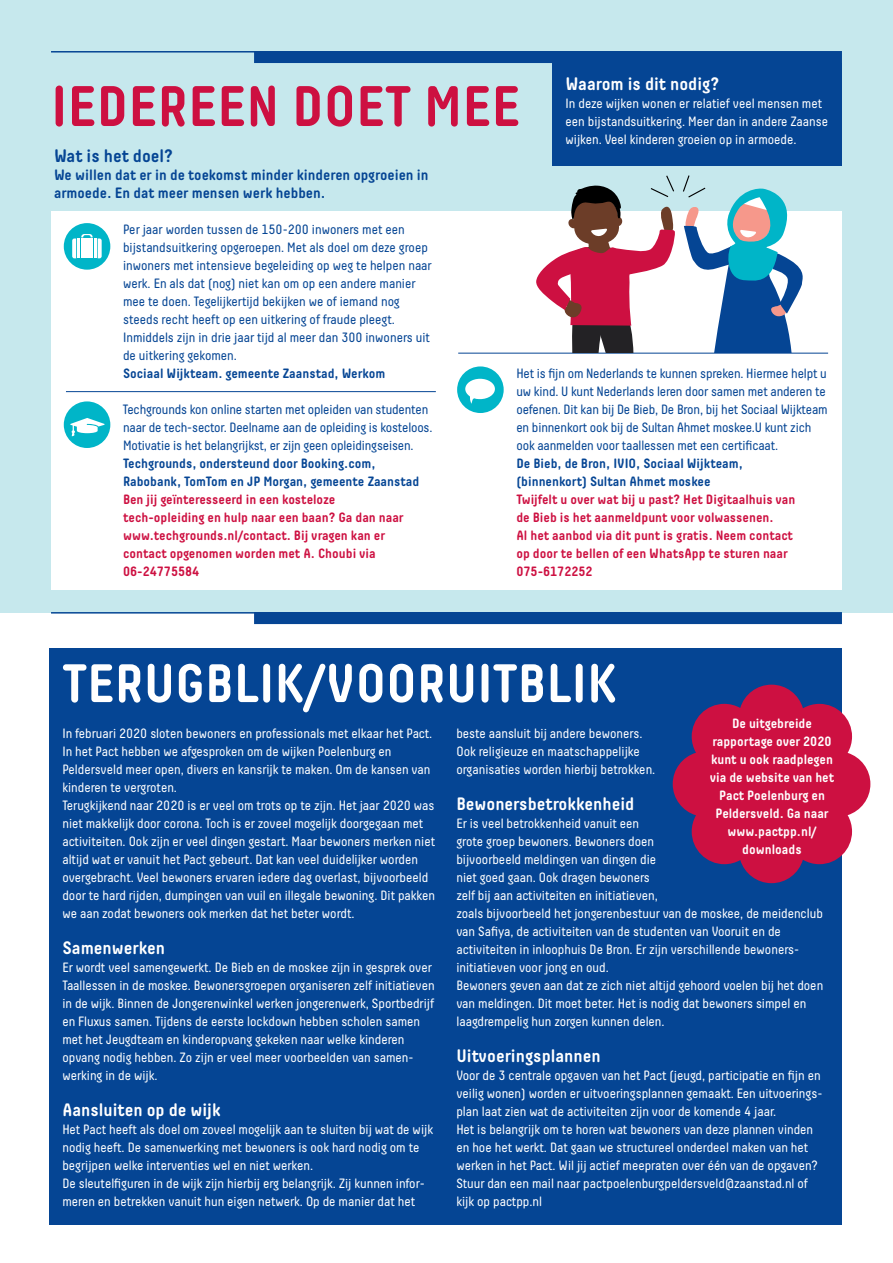
<style>
.page{position:relative;width:893px;height:1263px;background:#fff}
.page>*{position:absolute;margin:0;border:0;box-sizing:border-box;transform-origin:0 0}
.t1{font:700 57px "Decima Round";color:#cd1041}
.t2{font:700 54px "Decima Round";color:#fff}
.t3{font:700 18px "Decima Round";color:#fff}
.t4{font:700 18px "Decima Round";color:#054594}
.t5{font:700 15px/18px "Decima Round";color:#054594}
.t6{font:13.5px/18px "Decima Round";color:#fff}
.t7{font:13.5px/18px "Decima Round";letter-spacing:-.01em;color:#054594}
.t8{font:700 13.5px/18px "Decima Round";color:#cd1041}
.t9{font:700 13.5px/18px "Decima Round";color:#054594}
.t10{font:700 13.5px/18px "Decima Round";color:#fff;text-align:center}
</style>
<div class="page">
<div style="left:0;top:0;width:893px;height:612px;background:#c6e8ed"></div>
<div style="left:50px;top:648px;width:792px;height:576px;background:#054594"></div>
<div style="left:553px;top:63px;width:289px;height:102px;background:#054594"></div>
<div style="left:51px;top:211px;width:791px;height:379px;background:#fff"></div>
<div style="left:64px;top:223px;width:46px;height:47px;background:#00b5c8;border-radius:50%"></div>
<svg style="left:72px;top:234px;width:30px;height:24px"></svg>
<div style="left:64px;top:401px;width:46px;height:47px;background:#00b5c8;border-radius:50%"></div>
<svg style="left:70px;top:418px;width:35px;height:19px"></svg>
<div style="left:457px;top:366px;width:47px;height:47px;background:#00b5c8;border-radius:50%"></div>
<svg style="left:465px;top:379px;width:30px;height:25px"></svg>
<hr style="left:66px;top:391px;width:370px;height:1px;background:#054594">
<hr style="left:458px;top:353px;width:370px;height:1px;background:#054594">
<svg style="left:683px;top:175px;width:124px;height:178px"></svg>
<svg style="left:536px;top:176px;width:139px;height:177px"></svg>
<div style="left:254px;top:51px;width:588px;height:12px;background:#054594"></div>
<hr style="left:51px;top:51px;width:589px;height:2px;background:#054594">
<div style="left:254px;top:612px;width:588px;height:12px;background:#054594"></div>
<hr style="left:51px;top:612px;width:589px;height:2px;background:#054594">
<svg style="left:673px;top:685px;width:197px;height:198px"></svg>
<h1 class="t1" style="left:51px;top:85px;width:471px">IEDEREEN DOET MEE</h1>
<h3 class="t3" style="left:566px;top:77px;width:155px">Waarom is dit nodig?</h3>
<p class="t6" style="left:566px;top:95px;width:264px">In deze wijken wonen er relatief veel mensen met een bijstandsuitkering. Meer dan in andere Zaanse wijken. Veel kinderen groeien op in armoede.</p>
<h3 class="t4" style="left:54px;top:149px;width:121px">Wat is het doel?</h3>
<p class="t5" style="left:54px;top:167px;width:376px">We willen dat er in de toekomst minder kinderen opgroeien in armoede. En dat meer mensen werk hebben.</p>
<p class="t7" style="left:123px;top:221px;width:310px">Per jaar worden tussen de 150-200 inwoners met een bijstandsuitkering opgeroepen. Met als doel om deze groep inwoners met intensieve begeleiding op weg te helpen naar werk. En als dat (nog) niet kan om op een andere manier mee te doen. Tegelijkertijd bekijken we of iemand nog steeds recht heeft op een uitkering of fraude pleegt.<br>Inmiddels zijn in drie jaar tijd al meer dan 300 inwoners uit de uitkering gekomen.</p>
<p class="t9" style="left:123px;top:365px;width:264px">Sociaal Wijkteam. gemeente Zaanstad, Werkom</p>
<p class="t7" style="left:123px;top:401px;width:311px">Techgrounds kon online starten met opleiden van studenten naar de tech-sector. Deelname aan de opleiding is kosteloos.<br>Motivatie is het belangrijkst, er zijn geen opleidingseisen.</p>
<p class="t9" style="left:123px;top:455px;width:298px">Techgrounds, ondersteund door Booking.com,<br>Rabobank, TomTom en JP Morgan, gemeente Zaanstad</p>
<p class="t8" style="left:123px;top:491px;width:282px">Ben jij geïnteresseerd in een kosteloze tech-opleiding en hulp naar een baan? Ga dan naar www.techgrounds.nl/contact. Bij vragen kan er contact opgenomen worden met A. Choubi via 06-24775584</p>
<p class="t7" style="left:516px;top:365px;width:313px">Het is fijn om Nederlands te kunnen spreken. Hiermee helpt u uw kind. U kunt Nederlands leren door samen met anderen te oefenen. Dit kan bij De Bieb, De Bron, bij het Sociaal Wijkteam en binnenkort ook bij de Sultan Ahmet moskee.U kunt zich ook aanmelden voor taallessen met een certificaat.</p>
<p class="t9" style="left:516px;top:455px;width:228px">De Bieb, de Bron, IVIO, Sociaal Wijkteam, (binnenkort) Sultan Ahmet moskee</p>
<p class="t8" style="left:516px;top:491px;width:280px">Twijfelt u over wat bij u past? Het Digitaalhuis van de Bieb is het aanmeldpunt voor volwassenen.<br>Al het aanbod via dit punt is gratis. Neem contact op door te bellen of een WhatsApp te sturen naar 075-6172252</p>
<h2 class="t2" style="left:62px;top:664px;width:557px">TERUGBLIK/VOORUITBLIK</h2>
<p class="t6" style="left:62px;top:725px;width:374px">In februari 2020 sloten bewoners en professionals met elkaar het Pact.<br>In het Pact hebben we afgesproken om de wijken Poelenburg en Peldersveld meer open, divers en kansrijk te maken. Om de kansen van kinderen te vergroten.<br>Terugkijkend naar 2020 is er veel om trots op te zijn. Het jaar 2020 was niet makkelijk door corona. Toch is er zoveel mogelijk doorgegaan met activiteiten. Ook zijn er veel dingen gestart. Maar bewoners merken niet altijd wat er vanuit het Pact gebeurt. Dat kan veel duidelijker worden overgebracht. Veel bewoners ervaren iedere dag overlast, bijvoorbeeld door te hard rijden, dumpingen van vuil en illegale bewoning. Dit pakken we aan zodat bewoners ook merken dat het beter wordt.</p>
<h3 class="t3" style="left:62px;top:941px;width:104px">Samenwerken</h3>
<p class="t6" style="left:62px;top:959px;width:374px">Er wordt veel samengewerkt. De Bieb en de moskee zijn in gesprek over Taallessen in de moskee. Bewonersgroepen organiseren zelf initiatieven in de wijk. Binnen de Jongerenwinkel werken jongerenwerk, Sportbedrijf en Fluxus samen. Tijdens de eerste lockdown hebben scholen samen met het Jeugdteam en kinderopvang gekeken naar welke kinderen opvang nodig hebben. Zo zijn er veel meer voorbeelden van samen&shy;werking in de wijk.</p>
<h3 class="t3" style="left:62px;top:1103px;width:160px">Aansluiten op de wijk</h3>
<p class="t6" style="left:62px;top:1121px;width:372px">Het Pact heeft als doel om zoveel mogelijk aan te sluiten bij wat de wijk nodig heeft. De samenwerking met bewoners is ook hard nodig om te begrijpen welke interventies wel en niet werken.<br>De sleutelfiguren in de wijk zijn hierbij erg belangrijk. Zij kunnen infor&shy;meren en betrekken vanuit hun eigen netwerk. Op de manier dat het</p>
<p class="t10" style="left:710px;top:715px;width:126px">De uitgebreide rapportage over 2020 kunt u ook raadplegen via de website van het<br>Pact Poelenburg en<br>Peldersveld. Ga naar www.pactpp.nl/ downloads</p>
<p class="t6" style="left:456px;top:725px;width:200px">beste aansluit bij andere bewoners.<br>Ook religieuze en maatschappelijke organisaties worden hierbij betrokken.</p>
<h3 class="t3" style="left:456px;top:797px;width:179px">Bewonersbetrokkenheid</h3>
<p class="t6" style="left:456px;top:815px;width:368px">Er is veel betrokkenheid vanuit een<br>grote groep bewoners. Bewoners doen<br>bijvoorbeeld meldingen van dingen die<br>niet goed gaan. Ook dragen bewoners<br>zelf bij aan activiteiten en initiatieven,<br>zoals bijvoorbeeld het jongerenbestuur van de moskee, de meidenclub van Safiya, de activiteiten van de studenten van Vooruit en de activiteiten in inloophuis De Bron. Er zijn verschillende bewoners&shy;initiatieven voor jong en oud.<br>Bewoners geven aan dat ze zich niet altijd gehoord voelen bij het doen van meldingen. Dit moet beter. Het is nodig dat bewoners simpel en laagdrempelig hun zorgen kunnen delen.</p>
<h3 class="t3" style="left:456px;top:1049px;width:146px">Uitvoeringsplannen</h3>
<p class="t6" style="left:456px;top:1067px;width:367px">Voor de 3 centrale opgaven van het Pact (jeugd, participatie en fijn en veilig wonen) worden er uitvoeringsplannen gemaakt. Een uitvoerings&shy;plan laat zien wat de activiteiten zijn voor de komende 4 jaar.<br>Het is belangrijk om te horen wat bewoners van deze plannen vinden en hoe het werkt. Dat gaan we structureel onderdeel maken van het werken in het Pact. Wil jij actief meepraten over één van de opgaven?<br>Stuur dan een mail naar pactpoelenburgpeldersveld@zaanstad.nl of kijk op pactpp.nl</p>
</div>
